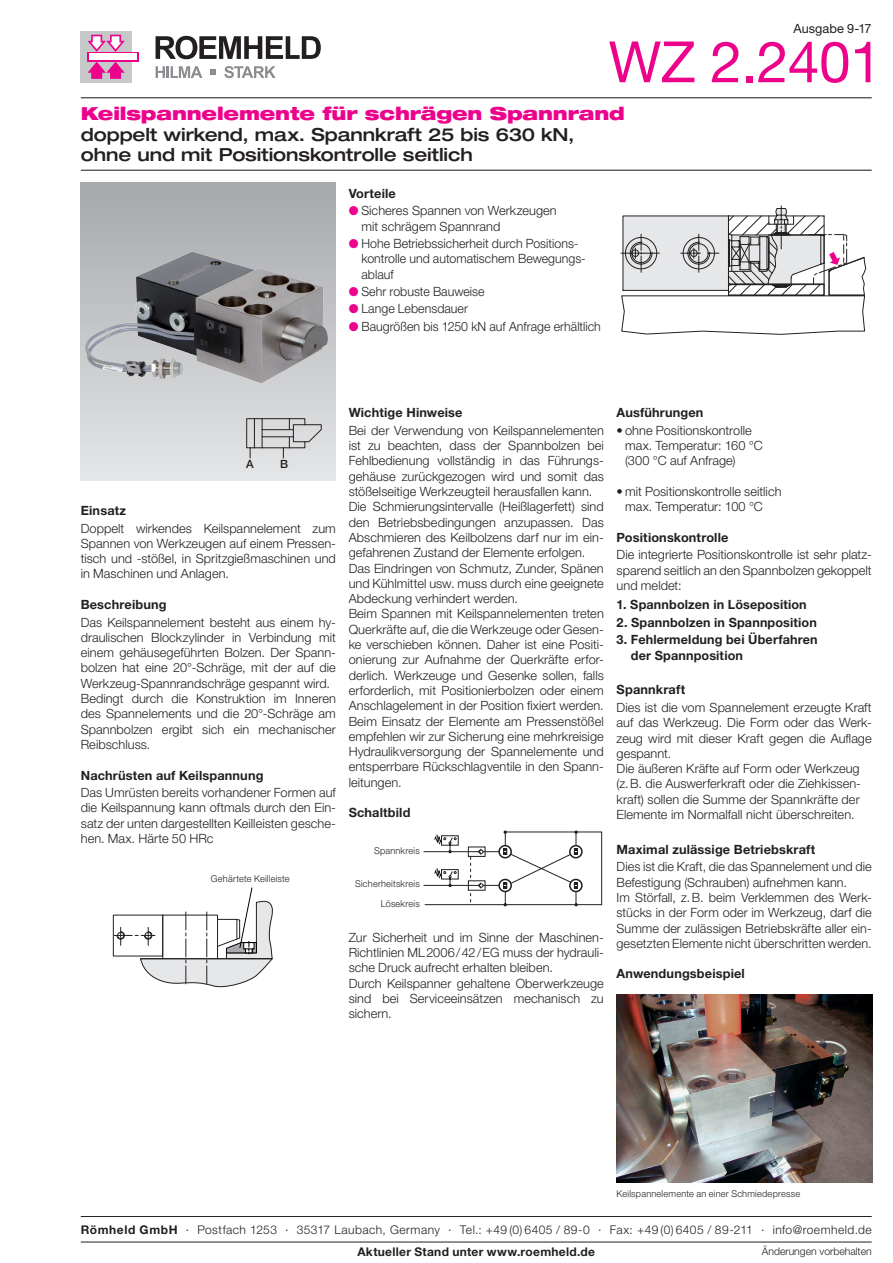
<style>
.page{position:relative;width:893px;height:1263px;background:#fff}
.page>*{position:absolute;margin:0;border:0;box-sizing:border-box;transform-origin:0 0}
.t1{font:57px "Helvetica Neue LT Pro";letter-spacing:-.01em;color:#ed028c}
.t2{font:500 expanded 18px/20.2px "Helvetica Neue LT Pro";letter-spacing:-.005em;color:#231f20}
.t3{font:900 expanded 18px "Helvetica Neue LT Pro";letter-spacing:-.01em;color:#ed028c}
.t4{font:300 12.75px/15.3px "Helvetica Neue LT Pro";letter-spacing:.005em;color:#231f20}
.t5{font:700 12.75px/15.3px "Helvetica Neue LT Pro";letter-spacing:.01em;color:#231f20}
.t6{font:12.75px "Helvetica Neue LT Pro";letter-spacing:.005em;color:#231f20}
.t7{font:300 12px "Helvetica Neue LT Pro";letter-spacing:.035em;color:#231f20}
.t8{font:700 12px "Helvetica Neue LT Pro";letter-spacing:.025em;color:#231f20}
.t9{font:500 11.4px "Helvetica Neue";color:#231f20}
.t10{font:300 10.5px "Helvetica Neue LT Pro";letter-spacing:-.005em;color:#231f20}
.t11{font:300 9.45px "Helvetica Neue LT Pro";letter-spacing:.02em;color:#231f20}
.s1{color:#ed028c}
.s2{font-weight:700}
</style>
<div class="page">
<hr style="left:81px;top:170px;width:791px;height:1px;background:#231f20">
<hr style="left:81px;top:97px;width:791px;height:1px;background:#231f20">
<svg style="left:81px;top:183px;width:255px;height:297px;background:#c9cacd"></svg>
<div style="left:81px;top:31px;width:51px;height:52px;background:#c7c8ca"></div>
<svg style="left:87px;top:52px;width:52px;height:9px"></svg>
<div style="left:89px;top:54px;width:48px;height:6px;background:#fff"></div>
<svg style="left:87px;top:35px;width:38px;height:17px"></svg>
<svg style="left:87px;top:62px;width:38px;height:17px"></svg>
<svg style="left:156px;top:36px;width:165px;height:23px"></svg>
<svg style="left:156px;top:66px;width:46px;height:12px"></svg>
<svg style="left:224px;top:66px;width:52px;height:12px"></svg>
<svg style="left:210px;top:69px;width:6px;height:6px"></svg>
<svg style="left:246px;top:418px;width:76px;height:40px;background:#c4c5c7"></svg>
<div style="left:293px;top:424px;width:12px;height:18px;border:1px solid #231f20"></div>
<svg style="left:621px;top:206px;width:245px;height:129px"></svg>
<svg style="left:423px;top:830px;width:179px;height:76px"></svg>
<img style="left:617px;top:994px;width:256px;height:188px">
<div style="left:113px;top:915px;width:50px;height:41px;border:1px solid #231f20"></div>
<svg style="left:114px;top:887px;width:159px;height:101px"></svg>
<img style="left:80px;top:227px;width:256px;height:168px">
<hr style="left:81px;top:1242px;width:791px;height:1px;background:#231f20">
<hr style="left:81px;top:1216px;width:791px;height:1px;background:#231f20">
<p class="t6" style="left:793px;top:20px;width:80px">Ausgabe 9-17</p>
<h1 class="t1" style="left:609px;top:27px;width:275px">WZ 2.2401</h1>
<h2 class="t3" style="left:81px;top:102px;width:545px">Keilspannelemente für schrägen Spannrand</h2>
<h2 class="t2" style="left:81px;top:123px;width:495px">doppelt wirkend, max. Spannkraft 25 bis 630 kN, ohne und mit Positionskontrolle seitlich</h2>
<p class="t5" style="left:349px;top:185px;width:49px">Vorteile</p>
<p class="t4" style="left:361px;top:203px;width:197px;text-indent:-13px"><span class="s1">●</span> Sicheres Spannen von Werkzeugen mit schrägem Spannrand</p>
<p class="t4" style="left:361px;top:236px;width:226px;text-indent:-13px"><span class="s1">●</span> Hohe Betriebssicherheit durch Positions&shy;kontrolle und automatischem Bewegungs&shy;ablauf</p>
<p class="t4" style="left:349px;top:284px;width:137px"><span class="s1">●</span> Sehr robuste Bauweise</p>
<p class="t4" style="left:349px;top:301px;width:121px"><span class="s1">●</span> Lange Lebensdauer</p>
<p class="t4" style="left:349px;top:318px;width:254px"><span class="s1">●</span> Baugrößen bis 1250 kN auf Anfrage erhältlich</p>
<p class="t9" style="left:246px;top:457px;width:9px">A</p>
<p class="t9" style="left:280px;top:457px;width:9px">B</p>
<p class="t5" style="left:81px;top:503px;width:47px">Einsatz</p>
<p class="t4" style="left:81px;top:520px;width:257px;text-align:justify">Doppelt wirkendes Keilspannelement zum Spannen von Werkzeugen auf einem Pressen&shy;tisch und -stößel, in Spritzgießmaschinen und in Maschinen und Anlagen.</p>
<p class="t5" style="left:81px;top:597px;width:87px">Beschreibung</p>
<p class="t4" style="left:81px;top:614px;width:257px">Das Keilspannelement besteht aus einem hy&shy;draulischen Blockzylinder in Verbindung mit einem gehäusegeführten Bolzen. Der Spann&shy;bolzen hat eine 20°-Schräge, mit der auf die Werkzeug-Spannrandschräge gespannt wird.<br>Bedingt durch die Konstruktion im Inneren des Spannelements und die 20°-Schräge am Spannbolzen ergibt sich ein mechanischer Reibschluss.</p>
<p class="t5" style="left:81px;top:767px;width:184px">Nachrüsten auf Keilspannung</p>
<p class="t4" style="left:81px;top:784px;width:257px;text-align:justify">Das Umrüsten bereits vorhandener Formen auf die Keilspannung kann oftmals durch den Ein&shy;satz der unten dargestellten Keilleisten gesche&shy;hen. Max. Härte 50 HRc</p>
<p class="t11" style="left:211px;top:873px;width:80px">Gehärtete Keilleiste</p>
<p class="t5" style="left:349px;top:405px;width:115px">Wichtige Hinweise</p>
<p class="t4" style="left:349px;top:422px;width:257px">Bei der Verwendung von Keilspannelementen ist zu beachten, dass der Spannbolzen bei Fehlbedienung vollständig in das Führungs&shy;gehäuse zurückgezogen wird und somit das stößelseitige Werkzeugteil herausfallen kann.<br>Die Schmierungsintervalle (Heißlagerfett) sind den Betriebsbedingungen anzupassen. Das Abschmieren des Keilbolzens darf nur im ein&shy;gefahrenen Zustand der Elemente erfolgen.<br>Das Eindringen von Schmutz, Zunder, Spänen und Kühlmittel usw. muss durch eine geeignete Abdeckung verhindert werden.<br>Beim Spannen mit Keilspannelementen treten Querkräfte auf, die die Werkzeuge oder Gesen&shy;ke verschieben können. Daher ist eine Positi&shy;onierung zur Aufnahme der Querkräfte erfor&shy;derlich. Werkzeuge und Gesenke sollen, falls erforderlich, mit Positionierbolzen oder einem Anschlagelement in der Position fixiert werden.<br>Beim Einsatz der Elemente am Pressenstößel empfehlen wir zur Sicherung eine mehrkreisige Hydraulikversorgung der Spannelemente und entsperrbare Rückschlagventile in den Spann&shy;leitungen.</p>
<p class="t5" style="left:349px;top:805px;width:63px">Schaltbild</p>
<p class="t11" style="left:374px;top:845px;width:47px">Spannkreis</p>
<p class="t11" style="left:355px;top:878px;width:66px">Sicherheitskreis</p>
<p class="t11" style="left:381px;top:898px;width:41px">Lösekreis</p>
<p class="t4" style="left:349px;top:929px;width:257px">Zur Sicherheit und im Sinne der Maschinen-Richtlinien ML2006/42/EG muss der hydrauli&shy;sche Druck aufrecht erhalten bleiben.<br>Durch Keilspanner gehaltene Oberwerkzeuge sind bei Serviceeinsätzen mechanisch zu sichern.</p>
<p class="t5" style="left:617px;top:405px;width:88px">Ausführungen</p>
<p class="t4" style="left:625px;top:422px;width:139px;text-indent:-9px">• ohne Positionskontrolle max. Temperatur: 160 °C (300 °C auf Anfrage)</p>
<p class="t4" style="left:625px;top:484px;width:158px;text-indent:-9px">• mit Positionskontrolle seitlich max. Temperatur: 100 °C</p>
<p class="t5" style="left:617px;top:529px;width:113px">Positionskontrolle</p>
<p class="t4" style="left:617px;top:547px;width:257px;text-align:justify">Die integrierte Positionskontrolle ist sehr platz&shy;sparend seitlich an den Spannbolzen gekoppelt und meldet:</p>
<p class="t5" style="left:617px;top:597px;width:192px">1. Spannbolzen in Löseposition</p>
<p class="t5" style="left:617px;top:614px;width:202px">2. Spannbolzen in Spannposition</p>
<p class="t5" style="left:631px;top:632px;width:188px;text-indent:-14px">3. Fehlermeldung bei Überfahren der Spannposition</p>
<p class="t5" style="left:617px;top:682px;width:70px">Spannkraft</p>
<p class="t4" style="left:617px;top:699px;width:257px">Dies ist die vom Spannelement erzeugte Kraft auf das Werkzeug. Die Form oder das Werk&shy;zeug wird mit dieser Kraft gegen die Auflage gespannt.<br>Die äußeren Kräfte auf Form oder Werkzeug (z.B. die Auswerferkraft oder die Ziehkissen&shy;kraft) sollen die Summe der Spannkräfte der Elemente im Normalfall nicht überschreiten.</p>
<p class="t5" style="left:617px;top:841px;width:200px">Maximal zulässige Betriebskraft</p>
<p class="t4" style="left:617px;top:859px;width:257px">Dies ist die Kraft, die das Spannelement und die Befestigung (Schrauben) aufnehmen kann.<br>Im Störfall, z.B. beim Verklemmen des Werk&shy;stücks in der Form oder im Werkzeug, darf die Summe der zulässigen Betriebskräfte aller ein&shy;gesetzten Elemente nicht überschritten werden.</p>
<p class="t5" style="left:617px;top:966px;width:130px">Anwendungsbeispiel</p>
<p class="t11" style="left:617px;top:1188px;width:185px">Keilspannelemente an einer Schmiedepresse</p>
<p class="t7" style="left:81px;top:1222px;width:792px"><span class="s2">Römheld GmbH</span> · Postfach 1253 · 35317 Laubach, Germany · Tel.: +49 (0) 6405 / 89-0 · Fax: +49 (0) 6405 / 89-211 · info@roemheld.de</p>
<p class="t8" style="left:357px;top:1244px;width:239px">Aktueller Stand unter www.roemheld.de</p>
<p class="t10" style="left:762px;top:1244px;width:111px">Änderungen vorbehalten</p>
</div>
